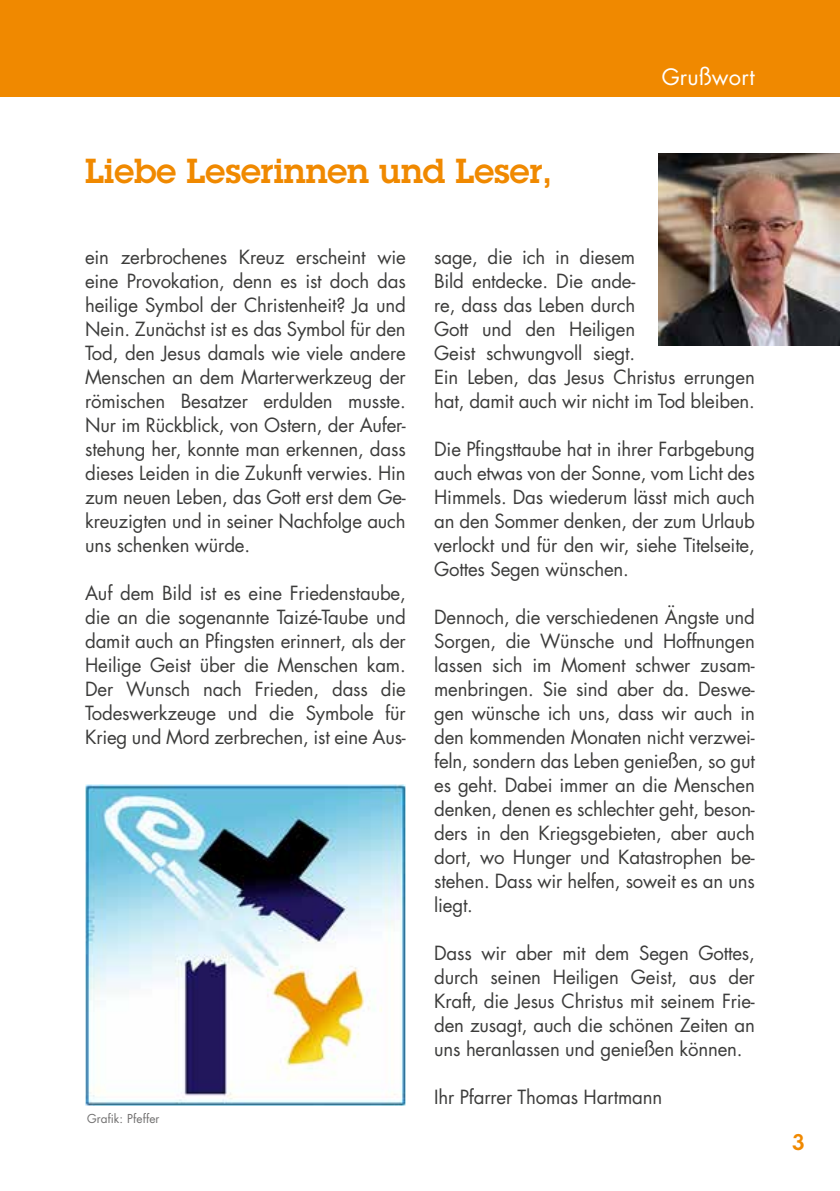
<style>
.page{position:relative;width:840px;height:1191px;background:#fff}
.page>*{position:absolute;margin:0;border:0;box-sizing:border-box;transform-origin:0 0}
.t1{font:600 34px "Lubalin Graph";color:#f08900}
.t2{font:22px "Futura";letter-spacing:.01em;color:#fff}
.t3{font:600 22px "Lubalin Graph";color:#f08900}
.t4{font:19px/24px "Futura";letter-spacing:-.01em;color:#3c3c3b;text-align:justify}
.t5{font:12px "Futura";letter-spacing:.01em;color:#706f6f}
</style>
<div class="page">
<img style="left:85px;top:784px;width:320px;height:322px">
<div style="left:0;top:0;width:839px;height:96px;background:#f08900"></div>
<img style="left:658px;top:154px;width:181px;height:191px">
<h1 class="t1" style="left:85px;top:148px;width:468px">Liebe Leserinnen und Leser,</h1>
<p class="t2" style="left:661px;top:62px;width:95px">Grußwort</p>
<p class="t4" style="left:85px;top:245px;width:322px">ein zerbrochenes Kreuz erscheint wie eine Provokation, denn es ist doch das heilige Symbol der Christenheit? Ja und Nein. Zunächst ist es das Symbol für den Tod, den Jesus damals wie viele andere Menschen an dem Marterwerkzeug der römischen Besatzer erdulden musste.<br>Nur im Rückblick, von Ostern, der Aufer&shy;stehung her, konnte man erkennen, dass dieses Leiden in die Zukunft verwies. Hin zum neuen Leben, das Gott erst dem Ge&shy;kreuzigten und in seiner Nachfolge auch uns schenken würde.</p>
<p class="t4" style="left:85px;top:581px;width:322px">Auf dem Bild ist es eine Friedenstaube, die an die sogenannte Taizé-Taube und damit auch an Pfingsten erinnert, als der Heilige Geist über die Menschen kam.<br>Der Wunsch nach Frieden, dass die Todeswerkzeuge und die Symbole für Krieg und Mord zerbrechen, ist eine Aus-</p>
<p class="t5" style="left:87px;top:1110px;width:74px">Grafik: Pfeffer</p>
<p class="t4" style="left:434px;top:245px;width:322px;text-align:left">sage, die ich in diesem<br>Bild entdecke. Die ande-<br>re, dass das Leben durch<br>Gott und den Heiligen<br>Geist schwungvoll siegt.<br>Ein Leben, das Jesus Christus errungen hat, damit auch wir nicht im Tod bleiben.</p>
<p class="t4" style="left:434px;top:437px;width:322px">Die Pfingsttaube hat in ihrer Farbgebung auch etwas von der Sonne, vom Licht des Himmels. Das wiederum lässt mich auch an den Sommer denken, der zum Urlaub verlockt und für den wir, siehe Titelseite, Gottes Segen wünschen.</p>
<p class="t4" style="left:434px;top:605px;width:322px">Dennoch, die verschiedenen Ängste und Sorgen, die Wünsche und Hoffnungen lassen sich im Moment schwer zusam&shy;menbringen. Sie sind aber da. Deswe&shy;gen wünsche ich uns, dass wir auch in den kommenden Monaten nicht verzwei&shy;feln, sondern das Leben genießen, so gut es geht. Dabei immer an die Menschen denken, denen es schlechter geht, beson&shy;ders in den Kriegsgebieten, aber auch dort, wo Hunger und Katastrophen be&shy;stehen. Dass wir helfen, soweit es an uns liegt.</p>
<p class="t4" style="left:434px;top:941px;width:322px">Dass wir aber mit dem Segen Gottes, durch seinen Heiligen Geist, aus der Kraft, die Jesus Christus mit seinem Frie&shy;den zusagt, auch die schönen Zeiten an uns heranlassen und genießen können.</p>
<p class="t4" style="left:434px;top:1085px;width:229px">Ihr Pfarrer Thomas Hartmann</p>
<p class="t3" style="left:791px;top:1127px;width:14px">3</p>
</div>
